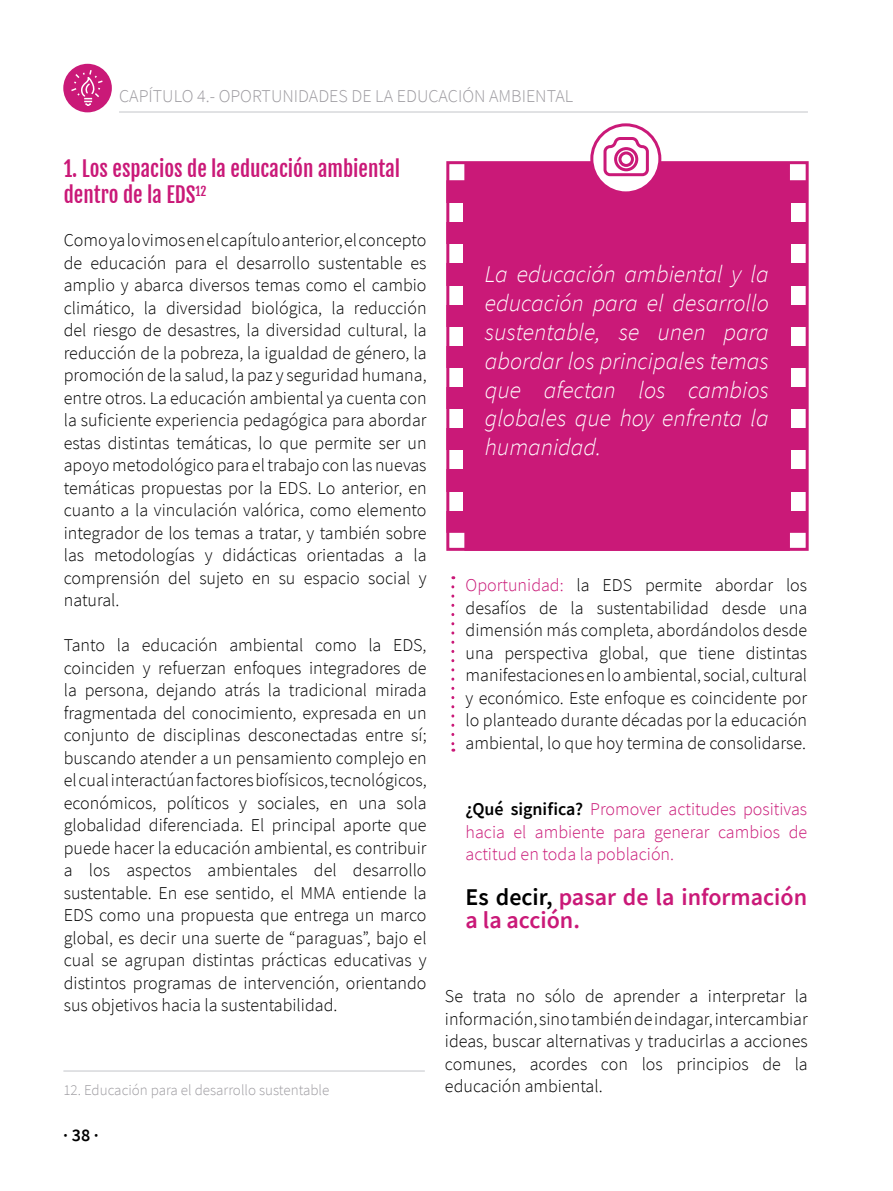
<style>
.page{position:relative;width:893px;height:1191px;background:#fff}
.page>*{position:absolute;margin:0;border:0;box-sizing:border-box;transform-origin:0 0}
.t1{font:italic 300 24px/28.8px "Source Sans Pro";color:#fff;text-align:justify}
.t2{font:600 24px/22.5px "Source Sans Pro";color:#ca1978}
.t3{font:21px/25.2px "Fjalla One";color:#ca1978}
.t4{font:300 18px/22.5px "Source Sans Pro";color:#000;text-align:justify}
.t5{font:300 18px/22.5px "Source Sans Pro";color:#ca1978;text-align:justify}
.t6{font:300 18px "Source Sans Pro";color:#9d9ba0}
.t7{font:600 18px "Source Sans Pro";color:#000}
.t8{font:300 15px "Source Sans Pro";color:#9d9ba0}
.s1{color:#ca1978}
.s2{font-weight:600;color:#000}
.s3{color:#000}
</style>
<div class="page">
<div style="left:63px;top:64px;width:49px;height:48px;background:#ca1978;border-radius:50%"></div>
<svg style="left:70px;top:68px;width:34px;height:39px"></svg>
<hr style="left:63px;top:1070px;width:362px;height:1px;background:#c3c5ca">
<div style="left:450px;top:165px;width:355px;height:382px;background:#ca1978"></div>
<svg style="left:451px;top:587px;width:3px;height:164px"></svg>
<div style="left:445px;top:327px;width:18px;height:18px;background:#fff"></div>
<div style="left:445px;top:286px;width:18px;height:18px;background:#fff"></div>
<div style="left:445px;top:451px;width:18px;height:18px;background:#fff"></div>
<div style="left:445px;top:203px;width:18px;height:18px;background:#fff"></div>
<div style="left:445px;top:368px;width:18px;height:18px;background:#fff"></div>
<div style="left:445px;top:533px;width:18px;height:18px;background:#fff"></div>
<div style="left:445px;top:492px;width:18px;height:18px;background:#fff"></div>
<div style="left:445px;top:245px;width:18px;height:18px;background:#fff"></div>
<div style="left:445px;top:410px;width:18px;height:18px;background:#fff"></div>
<div style="left:791px;top:327px;width:18px;height:18px;background:#fff"></div>
<div style="left:791px;top:286px;width:18px;height:18px;background:#fff"></div>
<div style="left:791px;top:451px;width:18px;height:18px;background:#fff"></div>
<div style="left:791px;top:203px;width:18px;height:18px;background:#fff"></div>
<div style="left:791px;top:368px;width:18px;height:18px;background:#fff"></div>
<div style="left:791px;top:533px;width:18px;height:18px;background:#fff"></div>
<div style="left:791px;top:492px;width:18px;height:18px;background:#fff"></div>
<div style="left:791px;top:245px;width:18px;height:18px;background:#fff"></div>
<div style="left:791px;top:410px;width:18px;height:18px;background:#fff"></div>
<div style="left:446px;top:161px;width:363px;height:390px;border:3px solid #ca1978"></div>
<svg style="left:592px;top:125px;width:68px;height:68px"></svg>
<div style="left:590px;top:123px;width:71px;height:71px;border:3px solid #ca1978;border-radius:50%"></div>
<svg style="left:602px;top:135px;width:48px;height:43px"></svg>
<hr style="left:119px;top:112px;width:689px;height:1px;background:#c3c5ca">
<p class="t6" style="left:119px;top:85px;width:456px">CAPÍTULO 4.- OPORTUNIDADES DE LA EDUCACIÓN AMBIENTAL</p>
<p class="t3" style="left:64px;top:157px;width:338px">1. Los espacios de la educación ambiental dentro de la EDS<sup>12</sup></p>
<p class="t4" style="left:64px;top:229px;width:364px">Como ya lo vimos en el capítulo anterior, el concepto de educación para el desarrollo sustentable es amplio y abarca diversos temas como el cambio climático, la diversidad biológica, la reducción del riesgo de desastres, la diversidad cultural, la reducción de la pobreza, la igualdad de género, la promoción de la salud, la paz y seguridad humana, entre otros. La educación ambiental ya cuenta con la suficiente experiencia pedagógica para abordar estas distintas temáticas, lo que permite ser un apoyo metodológico para el trabajo con las nuevas temáticas propuestas por la EDS. Lo anterior, en cuanto a la vinculación valórica, como elemento integrador de los temas a tratar, y también sobre las metodologías y didácticas orientadas a la comprensión del sujeto en su espacio social y natural.</p>
<p class="t4" style="left:64px;top:634px;width:364px">Tanto la educación ambiental como la EDS, coinciden y refuerzan enfoques integradores de la persona, dejando atrás la tradicional mirada fragmentada del conocimiento, expresada en un conjunto de disciplinas desconectadas entre sí; buscando atender a un pensamiento complejo en el cual interactúan factores biofísicos, tecnológicos, económicos, políticos y sociales, en una sola globalidad diferenciada. El principal aporte que puede hacer la educación ambiental, es contribuir a los aspectos ambientales del desarrollo sustentable. En ese sentido, el MMA entiende la EDS como una propuesta que entrega un marco global, es decir una suerte de “paraguas”, bajo el cual se agrupan distintas prácticas educativas y distintos programas de intervención, orientando sus objetivos hacia la sustentabilidad.</p>
<h1 class="t1" style="left:485px;top:260px;width:286px">La educación ambiental y la educación para el desarrollo sustentable, se unen para abordar los principales temas que afectan los cambios globales que hoy enfrenta la humanidad.</h1>
<p class="t4" style="left:466px;top:574px;width:343px"><span class="s1">Oportunidad:</span> la EDS permite abordar los desafíos de la sustentabilidad desde una dimensión más completa, abordándolos desde una perspectiva global, que tiene distintas manifestaciones en lo ambiental, social, cultural y económico. Este enfoque es coincidente por lo planteado durante décadas por la educación ambiental, lo que hoy termina de consolidarse.</p>
<p class="t5" style="left:466px;top:798px;width:343px"><span class="s2">¿Qué significa?</span> Promover actitudes positivas hacia el ambiente para generar cambios de actitud en toda la población.</p>
<h1 class="t2" style="left:466px;top:885px;width:343px"><span class="s3">Es decir,</span> pasar de la información a la acción.</h1>
<p class="t4" style="left:445px;top:985px;width:364px">Se trata no sólo de aprender a interpretar la información, sino también de indagar, intercambiar ideas, buscar alternativas y traducirlas a acciones comunes, acordes con los principios de la</p>
<p class="t8" style="left:63px;top:1081px;width:267px">12. Educación para el desarrollo sustentable</p>
<p class="t4" style="left:445px;top:1075px;width:159px">educación ambiental.</p>
<p class="t7" style="left:63px;top:1122px;width:37px">· 38 ·</p>
</div>
